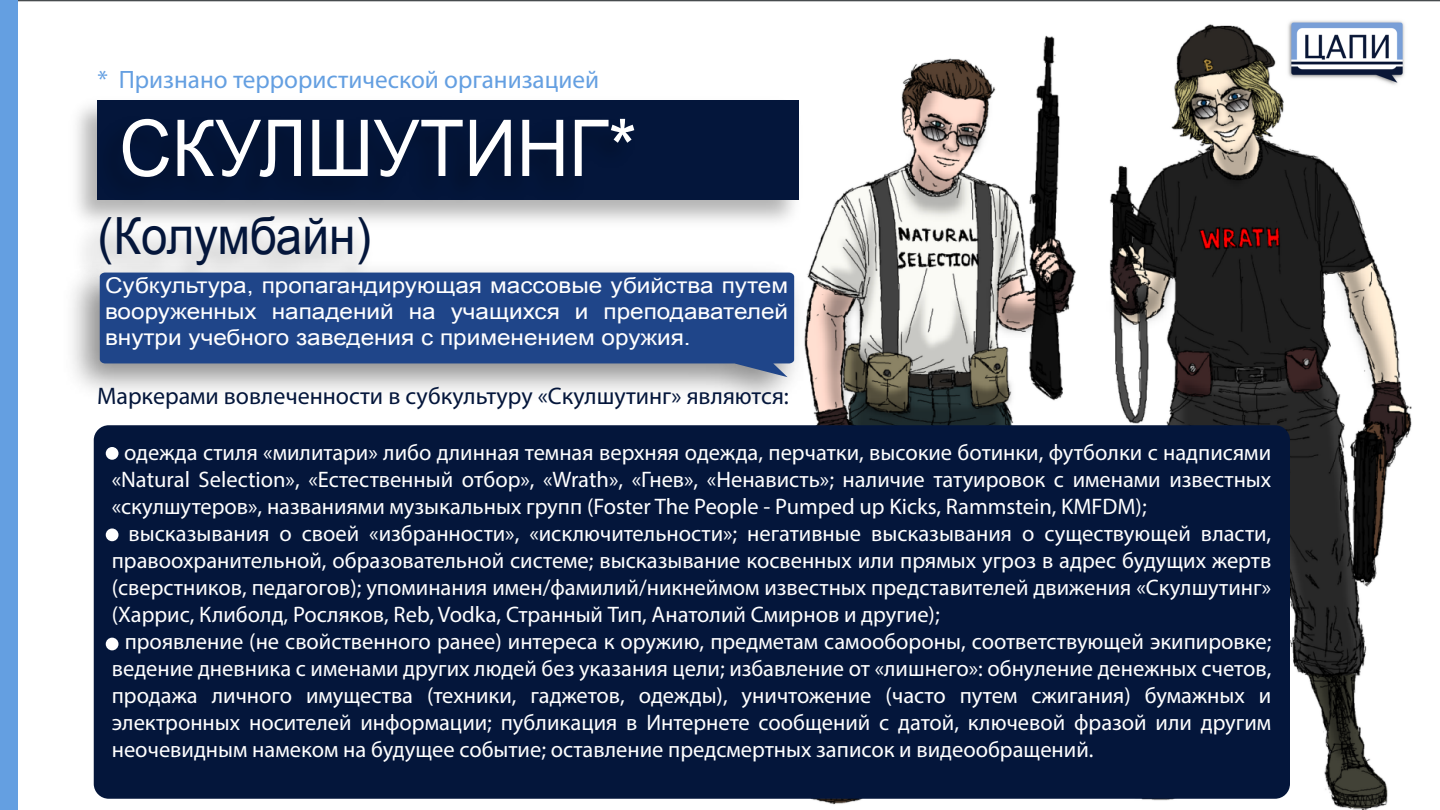
<style>
.page{position:relative;width:1440px;height:810px;background:#fff}
.page>*{position:absolute;margin:0;border:0;box-sizing:border-box;transform-origin:0 0}
.t1{font:78.45px "Arial";color:#fff;scale:.93 1}
.t2{font:51.3px "Arial";letter-spacing:-.005em;color:#04163b;scale:.93 1}
.t3{font:25.28px "Myriad Pro";color:#649fe1}
.t4{font:24px "Myriad Pro";color:#04163b}
.t5{font:22.5px/27px "Myriad Pro";color:#fff;text-align:justify}
.t6{font:21.75px/26.1px "Arial";color:#fff;text-align:justify;scale:1.12 1}
</style>
<div class="page">
<img style="left:17px;top:0;width:1423px;height:810px">
<img style="left:62px;top:235px;width:319px;height:16px">
<img style="left:62px;top:90px;width:747px;height:145px">
<div style="left:98px;top:100px;width:701px;height:100px;background:#04163b"></div>
<img style="left:84px;top:99px;width:563px;height:138px">
<div style="left:0;top:0;width:17px;height:810px;background:#649fe1"></div>
<img style="left:53px;top:251px;width:762px;height:173px">
<svg style="left:100px;top:273px;width:694px;height:104px;background:#31528e"></svg>
<div style="left:94px;top:425px;width:1196px;height:374px;background:#04163b;border-radius:15px"></div>
<div style="left:106px;top:447px;width:12px;height:13px;background:#fff;border-radius:50%"></div>
<div style="left:106px;top:528px;width:12px;height:13px;background:#fff;border-radius:50%"></div>
<div style="left:106px;top:638px;width:12px;height:12px;background:#fff;border-radius:50%"></div>
<img style="left:1284px;top:15px;width:135px;height:73px">
<p class="t3" style="left:98px;top:64px;width:503px">* Признано террористической организацией</p>
<h1 class="t1" style="left:119px;top:97px;width:558px">СКУЛШУТИНГ*</h1>
<h2 class="t2" style="left:98px;top:202px;width:296px">(Колумбайн)</h2>
<p class="t6" style="left:105px;top:273px;width:612px">Субкультура, пропагандирующая массовые убийства путем вооруженных нападений на учащихся и преподавателей внутри учебного заведения с применением оружия.</p>
<p class="t4" style="left:97px;top:381px;width:693px">Маркерами вовлеченности в субкультуру «Скулшутинг» являются:</p>
<p class="t5" style="left:112px;top:439px;width:1161px">- одежда стиля «милитари» либо длинная темная верхняя одежда, перчатки, высокие ботинки, футболки с надписями «Natural Selection», «Естественный отбор», «Wrath», «Гнев», «Ненависть»; наличие татуировок с именами известных «скулшутеров», названиями музыкальных групп (Foster The People - Pumped up Kicks, Rammstein, KMFDM);</p>
<p class="t5" style="left:112px;top:520px;width:1161px">- высказывания о своей «избранности», «исключительности»; негативные высказывания о существующей власти, правоохранительной, образовательной системе; высказывание косвенных или прямых угроз в адрес будущих жертв (сверстников, педагогов); упоминания имен/фамилий/никнеймом известных представителей движения «Скулшутинг» (Харрис, Клиболд, Росляков, Reb, Vodka, Странный Тип, Анатолий Смирнов и другие);</p>
<p class="t5" style="left:112px;top:628px;width:1161px">- проявление (не свойственного ранее) интереса к оружию, предметам самообороны, соответствующей экипировке; ведение дневника с именами других людей без указания цели; избавление от «лишнего»: обнуление денежных счетов, продажа личного имущества (техники, гаджетов, одежды), уничтожение (часто путем сжигания) бумажных и электронных носителей информации; публикация в Интернете сообщений с датой, ключевой фразой или другим неочевидным намеком на будущее событие; оставление предсмертных записок и видеообращений.</p>
</div>
